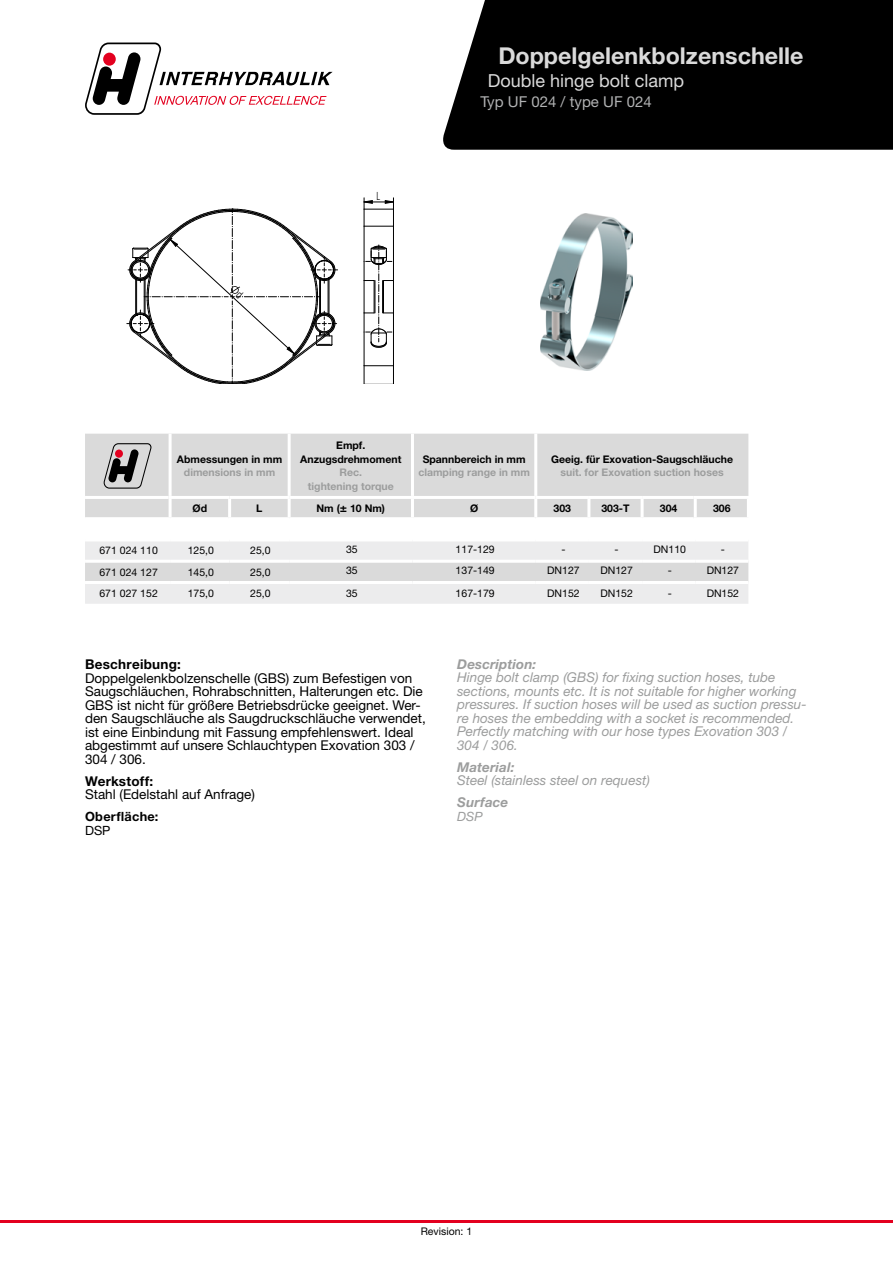
<style>
.page{position:relative;width:893px;height:1263px;background:#fff}
.page>*{position:absolute;margin:0;border:0;box-sizing:border-box;transform-origin:0 0}
.Produktbezeichnung_H{font:700 23.25px "Helvetica Neue LT Std";color:#dadada}
.Produktbezeichnung_S{font:18px "Helvetica Neue LT Std";color:#dadada}
.Produktbezeichnung_S-2{font:15px "Helvetica Neue LT Std";color:#b1b2b3}
.Beschreibung_de{font:13.5px/13.5px "Helvetica Neue LT Std";color:#000}
.Beschreibung_en{font:italic 13.5px/13.5px "Helvetica Neue LT Std";color:#9c9d9d}
.Beschreibung_en_bold{font:italic 700 13.5px "Helvetica Neue LT Std";letter-spacing:.01em;color:#9c9d9d}
.Beschreibung_de_bold{font:700 13.5px "Helvetica Neue LT Std";letter-spacing:.02em;color:#000}
.t1{font:13.2px "Solid Edge ISO";color:#000}
.Beschreibung_de_bold-2{font:700 12.75px "Helvetica Neue LT Std";letter-spacing:.02em;color:#000}
.Beschreibung_de-2{font:12.75px "Helvetica Neue LT Std";color:#000}
.Beschreibung_en-2{font:italic 12.75px "Helvetica Neue LT Std";color:#9c9d9d}
.Tabellentext{font:10.5px "Helvetica Neue LT Std";color:#000}
.Tabellentext_fett{font:700 10.5px "Helvetica Neue LT Std";color:#000}
.Tabellentext_fett_en{font:700 10.5px/13.5px "Helvetica Neue LT Std";color:#9c9d9d;text-align:center}
.s1{font-size:12.15px}
</style>
<div class="page">
<svg style="left:85px;top:43px;width:248px;height:72px"></svg>
<hr style="left:0;top:1220px;width:893px;height:2px;background:#e3001f">
<div style="left:443px;top:0;width:450px;height:150px;background:#000"></div>
<div style="left:85px;top:434px;width:663px;height:83px;background:#dadada"></div>
<svg style="left:85px;top:541px;width:663px;height:63px;background:#e6e6e7"></svg>
<hr style="left:169px;top:499px;width:3px;height:18px;background:#fff">
<hr style="left:85px;top:560px;width:85px;height:3px;background:#fff">
<hr style="left:170px;top:560px;width:60px;height:3px;background:#fff">
<hr style="left:230px;top:560px;width:59px;height:3px;background:#fff">
<hr style="left:289px;top:560px;width:123px;height:3px;background:#fff">
<hr style="left:412px;top:560px;width:124px;height:3px;background:#fff">
<hr style="left:536px;top:560px;width:53px;height:3px;background:#fff">
<hr style="left:589px;top:560px;width:53px;height:3px;background:#fff">
<hr style="left:642px;top:560px;width:53px;height:3px;background:#fff">
<hr style="left:695px;top:560px;width:53px;height:3px;background:#fff">
<hr style="left:85px;top:581px;width:85px;height:3px;background:#fff">
<hr style="left:170px;top:581px;width:60px;height:3px;background:#fff">
<hr style="left:230px;top:581px;width:59px;height:3px;background:#fff">
<hr style="left:289px;top:581px;width:123px;height:3px;background:#fff">
<hr style="left:412px;top:581px;width:124px;height:3px;background:#fff">
<hr style="left:536px;top:581px;width:53px;height:3px;background:#fff">
<hr style="left:589px;top:581px;width:53px;height:3px;background:#fff">
<hr style="left:642px;top:581px;width:53px;height:3px;background:#fff">
<hr style="left:695px;top:581px;width:53px;height:3px;background:#fff">
<hr style="left:85px;top:496px;width:84px;height:3px;background:#fff">
<hr style="left:414px;top:496px;width:122px;height:3px;background:#fff">
<hr style="left:534px;top:434px;width:3px;height:62px;background:#fff">
<hr style="left:536px;top:496px;width:53px;height:3px;background:#fff">
<hr style="left:534px;top:499px;width:3px;height:18px;background:#fff">
<hr style="left:589px;top:496px;width:53px;height:3px;background:#fff">
<hr style="left:587px;top:499px;width:3px;height:18px;background:#fff">
<hr style="left:642px;top:496px;width:52px;height:3px;background:#fff">
<hr style="left:641px;top:499px;width:3px;height:18px;background:#fff">
<hr style="left:694px;top:496px;width:56px;height:3px;background:#fff">
<hr style="left:694px;top:499px;width:3px;height:18px;background:#fff">
<hr style="left:747px;top:499px;width:3px;height:18px;background:#fff">
<hr style="left:169px;top:434px;width:3px;height:62px;background:#fff">
<hr style="left:169px;top:496px;width:61px;height:3px;background:#fff">
<hr style="left:288px;top:434px;width:3px;height:62px;background:#fff">
<hr style="left:411px;top:434px;width:3px;height:62px;background:#fff">
<hr style="left:230px;top:496px;width:59px;height:3px;background:#fff">
<hr style="left:228px;top:499px;width:3px;height:18px;background:#fff">
<hr style="left:289px;top:496px;width:125px;height:3px;background:#fff">
<hr style="left:288px;top:499px;width:3px;height:18px;background:#fff">
<hr style="left:411px;top:499px;width:3px;height:18px;background:#fff">
<svg style="left:104px;top:443px;width:47px;height:46px;background:#959595"></svg>
<div style="left:115px;top:449px;width:8px;height:9px;background:#e3001f;border-radius:50%"></div>
<hr style="left:393px;top:226px;width:1px;height:35px;background:#000">
<hr style="left:364px;top:226px;width:1px;height:35px;background:#000">
<hr style="left:393px;top:332px;width:1px;height:34px;background:#000">
<hr style="left:364px;top:332px;width:1px;height:34px;background:#000">
<svg style="left:364px;top:365px;width:30px;height:19px"></svg>
<svg style="left:364px;top:245px;width:30px;height:103px"></svg>
<svg style="left:364px;top:198px;width:30px;height:29px"></svg>
<img style="left:541px;top:214px;width:92px;height:157px">
<svg style="left:127px;top:208px;width:211px;height:176px"></svg>
<p class="t1" style="left:376px;top:189px;width:5px">L</p>
<p class="Produktbezeichnung_H" style="left:498px;top:41px;width:307px">Doppelgelenkbolzenschelle</p>
<p class="Produktbezeichnung_S" style="left:488px;top:70px;width:198px">Double hinge bolt clamp</p>
<p class="Produktbezeichnung_S-2" style="left:480px;top:92px;width:173px">Typ UF 024 / type UF 024</p>
<p class="Tabellentext_fett" style="left:177px;top:452px;width:107px">Abmessungen in mm</p>
<p class="Tabellentext_fett_en" style="left:184px;top:465px;width:93px">dimensions in mm</p>
<p class="Tabellentext_fett" style="left:336px;top:439px;width:31px">Empf.</p>
<p class="Tabellentext_fett" style="left:300px;top:452px;width:103px">Anzugsdrehmoment</p>
<p class="Tabellentext_fett_en" style="left:308px;top:465px;width:87px">Rec.<br>tightening torque</p>
<p class="Tabellentext_fett" style="left:423px;top:452px;width:104px">Spannbereich in mm</p>
<p class="Tabellentext_fett_en" style="left:418px;top:465px;width:113px">clamping range in mm</p>
<p class="Tabellentext_fett" style="left:551px;top:452px;width:183px">Geeig. für Exovation-Saugschläuche</p>
<p class="Tabellentext_fett_en" style="left:560px;top:465px;width:165px">suit. for Exovation suction hoses</p>
<p class="Tabellentext_fett" style="left:193px;top:502px;width:16px">Ød</p>
<p class="Tabellentext_fett" style="left:256px;top:502px;width:8px">L</p>
<p class="Tabellentext_fett" style="left:317px;top:502px;width:70px">Nm (<span class="s1">±</span> 10 Nm)</p>
<p class="Tabellentext_fett" style="left:470px;top:502px;width:10px">Ø</p>
<p class="Tabellentext_fett" style="left:554px;top:502px;width:19px">303</p>
<p class="Tabellentext_fett" style="left:601px;top:502px;width:30px">303-T</p>
<p class="Tabellentext_fett" style="left:660px;top:502px;width:19px">304</p>
<p class="Tabellentext_fett" style="left:713px;top:502px;width:19px">306</p>
<p class="Tabellentext" style="left:99px;top:544px;width:60px">671 024 110</p>
<p class="Tabellentext" style="left:188px;top:544px;width:28px">125,0</p>
<p class="Tabellentext" style="left:250px;top:544px;width:22px">25,0</p>
<p class="Tabellentext" style="left:346px;top:543px;width:13px">35</p>
<p class="Tabellentext" style="left:456px;top:543px;width:41px">117-129</p>
<p class="Tabellentext" style="left:561px;top:543px;width:6px">-</p>
<p class="Tabellentext" style="left:615px;top:543px;width:6px">-</p>
<p class="Tabellentext" style="left:653px;top:543px;width:34px">DN110</p>
<p class="Tabellentext" style="left:721px;top:543px;width:6px">-</p>
<p class="Tabellentext" style="left:99px;top:566px;width:60px">671 024 127</p>
<p class="Tabellentext" style="left:188px;top:566px;width:28px">145,0</p>
<p class="Tabellentext" style="left:250px;top:566px;width:22px">25,0</p>
<p class="Tabellentext" style="left:346px;top:564px;width:13px">35</p>
<p class="Tabellentext" style="left:456px;top:564px;width:41px">137-149</p>
<p class="Tabellentext" style="left:547px;top:564px;width:34px">DN127</p>
<p class="Tabellentext" style="left:600px;top:564px;width:34px">DN127</p>
<p class="Tabellentext" style="left:668px;top:564px;width:6px">-</p>
<p class="Tabellentext" style="left:707px;top:564px;width:34px">DN127</p>
<p class="Tabellentext" style="left:99px;top:587px;width:60px">671 027 152</p>
<p class="Tabellentext" style="left:188px;top:587px;width:28px">175,0</p>
<p class="Tabellentext" style="left:250px;top:587px;width:22px">25,0</p>
<p class="Tabellentext" style="left:346px;top:587px;width:13px">35</p>
<p class="Tabellentext" style="left:456px;top:587px;width:41px">167-179</p>
<p class="Tabellentext" style="left:547px;top:587px;width:34px">DN152</p>
<p class="Tabellentext" style="left:600px;top:587px;width:34px">DN152</p>
<p class="Tabellentext" style="left:668px;top:587px;width:6px">-</p>
<p class="Tabellentext" style="left:707px;top:587px;width:34px">DN152</p>
<p class="Beschreibung_de_bold" style="left:85px;top:656px;width:97px">Beschreibung:</p>
<p class="Beschreibung_de" style="left:85px;top:671px;width:342px">Doppelgelenkbolzenschelle (GBS) zum Befestigen von Saugschläuchen, Rohrabschnitten, Halterungen etc. Die GBS ist nicht für größere Betriebsdrücke geeignet. Wer&shy;den Saugschläuche als Saugdruckschläuche verwendet, ist eine Einbindung mit Fassung empfehlenswert. Ideal abgestimmt auf unsere Schlauchtypen Exovation 303 / 304 / 306.</p>
<p class="Beschreibung_de_bold" style="left:85px;top:772px;width:70px">Werkstoff:</p>
<p class="Beschreibung_de" style="left:85px;top:787px;width:172px">Stahl (Edelstahl auf Anfrage)</p>
<p class="Beschreibung_de_bold-2" style="left:85px;top:809px;width:75px">Oberfläche:</p>
<p class="Beschreibung_de-2" style="left:85px;top:822px;width:27px">DSP</p>
<p class="Beschreibung_en_bold" style="left:457px;top:656px;width:81px">Description:</p>
<p class="Beschreibung_en" style="left:457px;top:670px;width:351px">Hinge bolt clamp (GBS) for fixing suction hoses, tube sections, mounts etc. It is not suitable for higher working pressures. If suction hoses will be used as suction pressu&shy;re hoses the embedding with a socket is recommended.<br>Perfectly matching with our hose types Exovation 303 / 304 / 306.</p>
<p class="Beschreibung_en_bold" style="left:457px;top:759px;width:59px">Material:</p>
<p class="Beschreibung_en" style="left:457px;top:773px;width:194px">Steel (stainless steel on request)</p>
<p class="Beschreibung_en_bold" style="left:457px;top:794px;width:53px">Surface</p>
<p class="Beschreibung_en-2" style="left:457px;top:809px;width:27px">DSP</p>
<p class="Tabellentext" style="left:421px;top:1225px;width:53px">Revision: 1</p>
</div>
